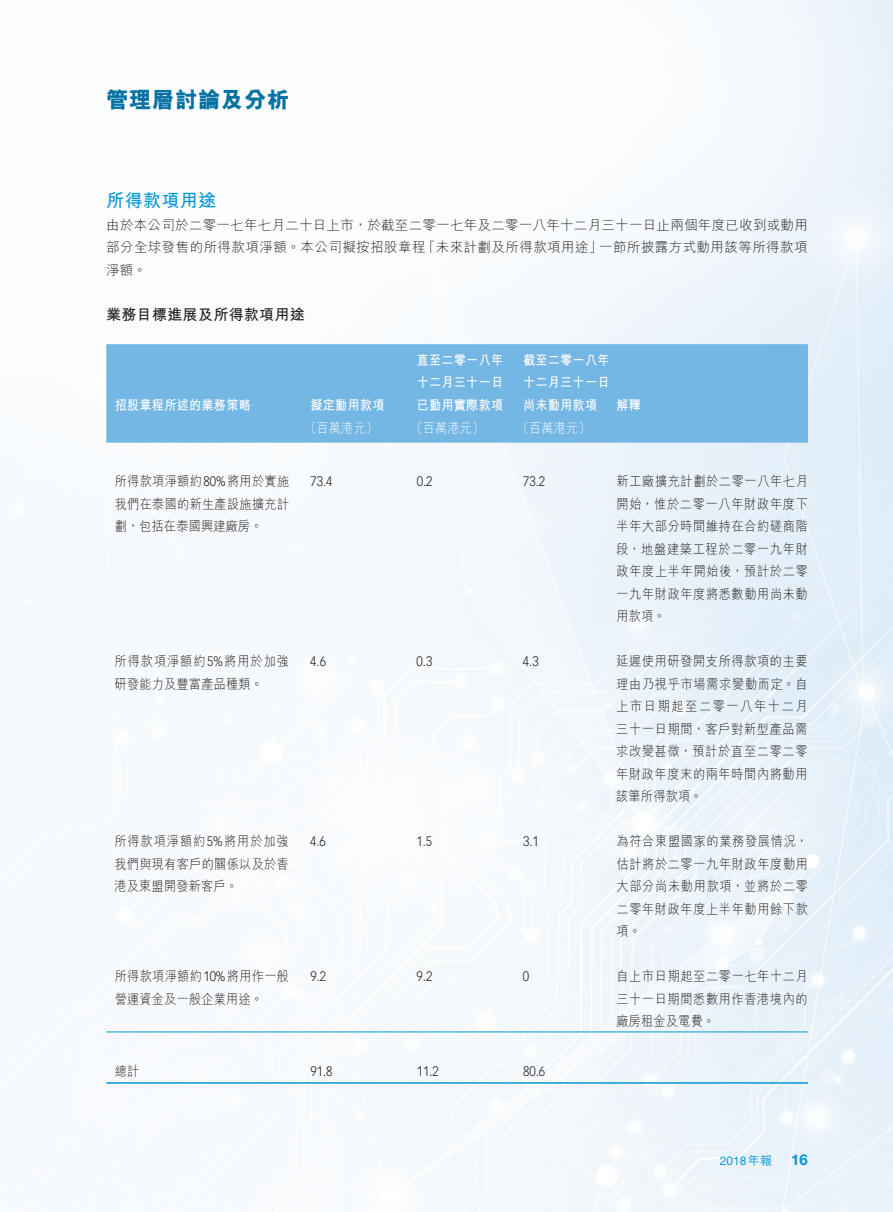
<style>
.page{position:relative;width:893px;height:1212px;background:#fff}
.page>*{position:absolute;margin:0;border:0;box-sizing:border-box;transform-origin:0 0}
.t1{font:800 22.5px "M Hei HK";letter-spacing:.02em;color:#0572a3}
.t2{font:700 18px "M Hei HK";letter-spacing:.02em;color:#0696d7}
.t3{font:700 15px "M Hei HK";letter-spacing:.02em;color:#231f20}
.t4{font:700 15px "Helvetica Neue LT Std";color:#0696d7}
.t5{font:300 13.5px/22.5px "M Hei HK";letter-spacing:.055em;color:#231f20;text-align:justify;scale:.9 1}
.t6{font:300 13.5px/22.5px "M Hei HK";letter-spacing:.02em;color:#231f20;text-align:right}
.t7{font:700 13.5px/22.5px "M Hei HK";letter-spacing:.02em;color:#fff;text-align:justify;scale:.9 1}
.t8{font:300 13.5px "Vectora LT Std";color:#231f20;scale:.9 1}
.t9{font:300 13.5px/22.5px "M Hei HK";letter-spacing:.03em;color:#231f20}
.t10{font:300 13.5px/22.5px "M Hei HK";letter-spacing:.025em;color:#231f20;scale:.9 1}
.t11{font:300 13.5px "M Hei HK";letter-spacing:.02em;color:#fff;scale:.9 1}
.t12{font:12px "Helvetica Neue LT Std";color:#0696d7}
.s1{font-family:"Vectora LT Std"}
.s2{font-family:"M Hei HK";font-weight:500}
</style>
<div class="page">
<img style="left:0;top:0;width:893px;height:1212px">
<div style="left:106px;top:344px;width:702px;height:99px;background:#74b6e4"></div>
<hr style="left:106px;top:1031px;width:192px;height:1px;background:#0696d7">
<hr style="left:298px;top:1031px;width:106px;height:1px;background:#0696d7">
<hr style="left:404px;top:1031px;width:106px;height:1px;background:#0696d7">
<hr style="left:510px;top:1031px;width:107px;height:1px;background:#0696d7">
<hr style="left:617px;top:1031px;width:191px;height:1px;background:#0696d7">
<hr style="left:106px;top:1082px;width:192px;height:2px;background:#0696d7">
<hr style="left:298px;top:1082px;width:106px;height:2px;background:#0696d7">
<hr style="left:404px;top:1082px;width:106px;height:2px;background:#0696d7">
<hr style="left:510px;top:1082px;width:107px;height:2px;background:#0696d7">
<hr style="left:617px;top:1082px;width:191px;height:2px;background:#0696d7">
<h1 class="t1" style="left:106px;top:88px;width:185px">管理層討論及分析</h1>
<h2 class="t2" style="left:106px;top:188px;width:111px">所得款項用途</h2>
<p class="t6" style="left:106px;top:214px;width:703px">由於本公司於二零一七年七月二十日上市，於截至二零一七年及二零一八年十二月三十一日止兩個年度已收到或動用一節所披露方式動用該等所得款項</p>
<p class="t9" style="left:106px;top:236px;width:321px">部分全球發售的所得款項淨額。本公司擬按招股章程淨額。</p>
<p class="t3" style="left:106px;top:304px;width:200px">業務目標進展及所得款項用途</p>
<p class="t9" style="left:422px;top:236px;width:182px">「未來計劃及所得款項用途」</p>
<p class="t7" style="left:115px;top:393px;width:153px">招股章程所述的業務策略</p>
<p class="t7" style="left:310px;top:393px;width:84px">擬定動用款項</p>
<p class="t11" style="left:304px;top:421px;width:83px">（百萬港元）</p>
<p class="t7" style="left:417px;top:348px;width:98px">直至二零一八年十二月三十一日已動用實際款項</p>
<p class="t7" style="left:523px;top:348px;width:98px">截至二零一八年十二月三十一日</p>
<p class="t7" style="left:523px;top:393px;width:84px">尚未動用款項</p>
<p class="t11" style="left:517px;top:421px;width:83px">（百萬港元(</p>
<p class="t11" style="left:411px;top:421px;width:83px">（百萬港元）</p>
<p class="t7" style="left:617px;top:393px;width:29px">解釋</p>
<p class="t5" style="left:115px;top:470px;width:195px">所得款項淨額約<span class="s1">80%</span>將用於實施我們在泰國的新生產設施擴充計劃，包括在泰國興建廠房。</p>
<p class="t5" style="left:617px;top:470px;width:214px">新工廠擴充計劃於二零一八年七月</p>
<p class="t8" style="left:310px;top:473px;width:26px">73.4</p>
<p class="t8" style="left:417px;top:473px;width:19px">0.2</p>
<p class="t8" style="left:523px;top:473px;width:26px">73.2</p>
<p class="t5" style="left:616px;top:492px;width:214px">開始，惟於二零一八年財政年度下半年大部分時間維持在合約磋商階段，地盤建築工程於二零一九年財政年度上半年開始後，預計於二零一九年財政年度將悉數動用尚未動用款項。</p>
<p class="t5" style="left:115px;top:650px;width:195px">所得款項淨額約<span class="s1">5%</span>將用於加強研發能力及豐富產品種類。</p>
<p class="t5" style="left:616px;top:650px;width:214px">延遲使用研發開支所得款項的主要</p>
<p class="t8" style="left:417px;top:653px;width:19px">0.3</p>
<p class="t8" style="left:523px;top:653px;width:19px">4.3</p>
<p class="t8" style="left:310px;top:653px;width:19px">4.6</p>
<p class="t5" style="left:616px;top:672px;width:214px">理由乃視乎市場需求變動而定。自上市日期起至二零一八年十二月三十一日期間，客戶對新型產品需求改變甚微，預計於直至二零二零年財政年度末的兩年時間內將動用該筆所得款項。</p>
<p class="t5" style="left:114px;top:830px;width:195px">所得款項淨額約<span class="s1">5%</span>將用於加強我們與現有客戶的關係以及於香港及東盟開發新客戶。</p>
<p class="t5" style="left:617px;top:830px;width:214px">為符合東盟國家的業務發展情況，</p>
<p class="t8" style="left:523px;top:833px;width:19px">3.1</p>
<p class="t8" style="left:310px;top:833px;width:19px">4.6</p>
<p class="t8" style="left:416px;top:833px;width:19px">1.5</p>
<p class="t5" style="left:616px;top:852px;width:214px">估計將於二零一九年財政年度動用大部分尚未動用款項，並將於二零二零年財政年度上半年動用餘下款項。</p>
<p class="t10" style="left:115px;top:965px;width:195px">所得款項淨額約<span class="s1">10%</span>將用作一般營運資金及一般企業用途。</p>
<p class="t5" style="left:616px;top:965px;width:214px">自上市日期起至二零一七年十二月</p>
<p class="t8" style="left:310px;top:968px;width:19px">9.2</p>
<p class="t8" style="left:417px;top:968px;width:19px">9.2</p>
<p class="t8" style="left:523px;top:968px;width:9px">0</p>
<p class="t5" style="left:616px;top:987px;width:214px">三十一日期間悉數用作香港境內的廠房租金及電費。</p>
<p class="t5" style="left:115px;top:1059px;width:29px">總計</p>
<p class="t8" style="left:310px;top:1063px;width:26px">91.8</p>
<p class="t8" style="left:417px;top:1063px;width:26px">11.2</p>
<p class="t8" style="left:523px;top:1063px;width:26px">80.6</p>
<p class="t12" style="left:720px;top:1153px;width:54px">2018<span class="s2">年報</span></p>
<p class="t4" style="left:791px;top:1150px;width:18px">16</p>
</div>
